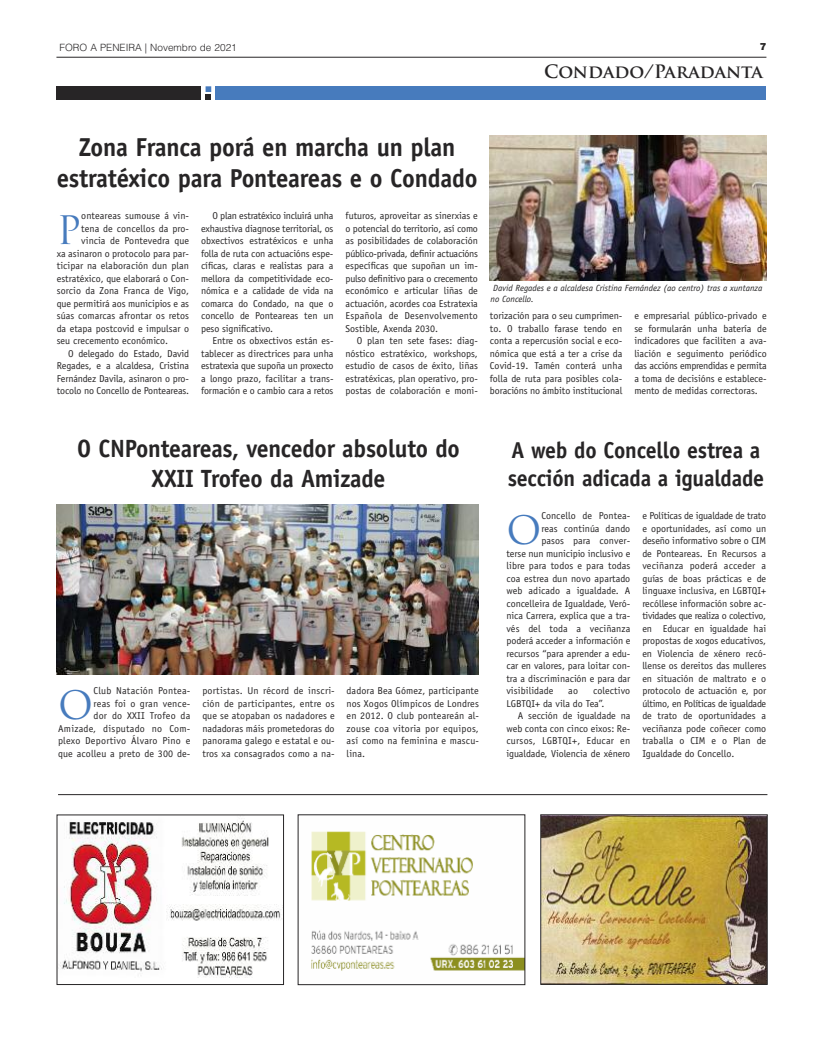
<style>
.page{position:relative;width:823px;height:1049px;background:#fff}
.page>*{position:absolute;margin:0;border:0;box-sizing:border-box;transform-origin:0 0}
.t1{font:38.2px "Trajan Pro";color:#477bbd}
.t2{font:700 26px/31.2px "Officina Sans Std";letter-spacing:-.01em;color:#272526;text-align:center;scale:.95 1}
.t3{font:700 25px/30px "Officina Sans Std";letter-spacing:-.01em;color:#272526;text-align:center;scale:.95 1}
.t4{font:700 23px/27.6px "Officina Sans Std";letter-spacing:-.01em;color:#272526;scale:.95 1}
.t5{font:700 18px "Trajan Pro";color:#272526}
.t6{font:10px/12.5px "Officina Sans Std";color:#272526;text-align:justify}
.t7{font:10px/12.5px "Officina Sans Std";letter-spacing:.025em;color:#272526;text-align:right}
.t8{font:300 10px "Helvetica LT Std";color:#272526}
.t9{font:900 10px "Helvetica Neue LT";color:#272526}
.t10{font:italic 9px/10.8px "Officina Sans Std";color:#272526}
</style>
<div class="page">
<hr style="left:56px;top:57px;width:710px;height:1px;background:#272526">
<div style="left:57px;top:86px;width:144px;height:13px;background:#272526"></div>
<div style="left:215px;top:86px;width:551px;height:13px;background:#477bbd"></div>
<svg style="left:205px;top:86px;width:6px;height:13px"></svg>
<img style="left:489px;top:136px;width:277px;height:145px">
<hr style="left:58px;top:794px;width:709px;height:1px;background:#272526">
<img style="left:542px;top:816px;width:223px;height:166px">
<div style="left:540px;top:814px;width:227px;height:170px;border:1px solid #272526"></div>
<img style="left:57px;top:504px;width:421px;height:170px">
<img style="left:311px;top:831px;width:211px;height:140px">
<img style="left:60px;top:820px;width:221px;height:158px">
<p class="t8" style="left:59px;top:43px;width:179px">FORO A PENEIRA | Novembro de 2021</p>
<p class="t9" style="left:759px;top:41px;width:8px">7</p>
<h3 class="t5" style="left:544px;top:64px;width:220px">Condado/Paradanta</h3>
<h2 class="t2" style="left:57px;top:134px;width:444px">Zona Franca porá en marcha un plan estratéxico para Ponteareas e o Condado</h2>
<h1 class="t1" style="left:57px;top:216px;width:26px">P</h1>
<p class="t6" style="left:81px;top:210px;width:109px">onteareas sumouse á vin-</p>
<p class="t6" style="left:81px;top:223px;width:109px">tena de concellos da pro-</p>
<p class="t6" style="left:81px;top:235px;width:109px">vincia de Pontevedra que</p>
<p class="t6" style="left:57px;top:248px;width:134px">xa asinaron o protocolo para par-</p>
<p class="t6" style="left:57px;top:260px;width:134px">ticipar na elaboración dun plan</p>
<p class="t6" style="left:57px;top:273px;width:134px">estratéxico, que elaborará o Con-</p>
<p class="t6" style="left:57px;top:285px;width:134px">sorcio da Zona Franca de Vigo,</p>
<p class="t6" style="left:57px;top:298px;width:134px">que permitirá aos municipios e as</p>
<p class="t6" style="left:57px;top:310px;width:134px">súas comarcas afrontar os retos</p>
<p class="t6" style="left:57px;top:323px;width:134px">da etapa postcovid e impulsar o</p>
<p class="t6" style="left:57px;top:335px;width:113px">seu crecemento económico.</p>
<p class="t6" style="left:68px;top:348px;width:122px">O delegado do Estado, David</p>
<p class="t6" style="left:57px;top:360px;width:134px">Regades, e a alcaldesa, Cristina</p>
<p class="t6" style="left:57px;top:373px;width:134px">Fernández Davila, asinaron o pro-</p>
<p class="t6" style="left:57px;top:385px;width:134px">tocolo no Concello de Ponteareas.</p>
<p class="t6" style="left:201px;top:210px;width:134px;text-indent:11px">O plan estratéxico incluirá unha exhaustiva diagnose territorial, os obxectivos estratéxicos e unha folla de ruta con actuacións espe&shy;cíficas, claras e realistas para a mellora da competitividade eco&shy;nómica e a calidade de vida na comarca do Condado, na que o concello de Ponteareas ten un peso significativo.</p>
<p class="t6" style="left:201px;top:335px;width:134px;text-indent:11px">Entre os obxectivos están es&shy;tablecer as directrices para unha estratexia que supoña un proxecto a longo prazo, facilitar a trans&shy;formación e o cambio cara a retos</p>
<p class="t6" style="left:345px;top:210px;width:134px">futuros, aproveitar as sinerxias e o potencial do territorio, así como as posibilidades de colaboración público-privada, definir actuacións específicas que supoñan un im&shy;pulso definitivo para o crecemento económico e articular liñas de actuación, acordes coa Estratexia Española de Desenvolvemento Sostible, Axenda 2030.</p>
<p class="t6" style="left:345px;top:335px;width:134px;text-indent:11px">O plan ten sete fases: diag&shy;nóstico estratéxico, workshops, estudio de casos de éxito, liñas estratéxicas, plan operativo, pro&shy;postas de colaboración e moni-</p>
<p class="t10" style="left:490px;top:283px;width:273px">David Regades e a alcaldesa Cristina Fernández (ao centro) tras a xuntanza no Concello.</p>
<p class="t6" style="left:489px;top:310px;width:134px">torización para o seu cumprimen&shy;to. O traballo farase tendo en conta a repercusión social e eco&shy;nómica que está a ter a crise da Covid-19. Tamén conterá unha folla de ruta para posibles cola&shy;boracións no ámbito institucional</p>
<p class="t6" style="left:634px;top:310px;width:134px">e empresarial público-privado e se formularán unha batería de indicadores que faciliten a ava&shy;liación e seguimento periódico das accións emprendidas e permita a toma de decisións e establece&shy;mento de medidas correctoras.</p>
<h3 class="t3" style="left:77px;top:435px;width:404px">O CNPonteareas, vencedor absoluto do<br>XXII Trofeo da Amizade</h3>
<p class="t7" style="left:58px;top:685px;width:134px">Club Natación Pontea-<br>reas foi o gran vence-<br>dor do XXII Trofeo da<br>Amizade, disputado no Com&shy;plexo Deportivo Álvaro Pino e que acolleu a preto de 300 de-</p>
<p class="t6" style="left:202px;top:685px;width:134px">portistas. Un récord de inscri&shy;ción de participantes, entre os que se atopaban os nadadores e nadadoras máis prometedoras do panorama galego e estatal e ou&shy;tros xa consagrados como a na-</p>
<p class="t6" style="left:346px;top:685px;width:134px">dadora Bea Gómez, participante nos Xogos Olímpicos de Londres en 2012. O club ponteareán al&shy;zouse coa vitoria por equipos, así como na feminina e mascu&shy;lina.</p>
<h1 class="t1" style="left:58px;top:691px;width:36px">O</h1>
<h3 class="t4" style="left:507px;top:438px;width:271px">A web do Concello estrea a sección adicada a igualdade</h3>
<h1 class="t1" style="left:506px;top:516px;width:36px">O</h1>
<p class="t6" style="left:541px;top:510px;width:90px">Concello de Pontea-</p>
<p class="t6" style="left:541px;top:523px;width:90px">reas continúa dando</p>
<p class="t6" style="left:541px;top:535px;width:90px">pasos para conver-</p>
<p class="t6" style="left:506px;top:548px;width:125px">terse nun municipio inclusivo e</p>
<p class="t6" style="left:506px;top:560px;width:125px">libre para todos e para todas</p>
<p class="t6" style="left:506px;top:573px;width:125px">coa estrea dun novo apartado</p>
<p class="t6" style="left:506px;top:585px;width:125px">web adicado a igualdade. A</p>
<p class="t6" style="left:506px;top:598px;width:125px">concelleira de Igualdade, Veró-</p>
<p class="t6" style="left:506px;top:610px;width:125px">nica Carrera, explica que a tra-</p>
<p class="t6" style="left:506px;top:623px;width:125px">vés del toda a veciñanza</p>
<p class="t6" style="left:506px;top:635px;width:125px">poderá acceder a información e</p>
<p class="t6" style="left:506px;top:648px;width:125px">recursos “para aprender a edu-</p>
<p class="t6" style="left:506px;top:660px;width:125px">car en valores, para loitar con-</p>
<p class="t6" style="left:506px;top:673px;width:125px">tra a discriminación e para dar</p>
<p class="t6" style="left:506px;top:685px;width:48px">visibilidade</p>
<p class="t6" style="left:568px;top:685px;width:11px">ao</p>
<p class="t6" style="left:506px;top:685px;width:125px;text-indent:86px">colectivo<br>LGBTQI+ da vila do Tea”.</p>
<p class="t6" style="left:506px;top:710px;width:125px;text-indent:11px">A sección de igualdade na web conta con cinco eixos: Re&shy;cursos, LGBTQI+, Educar en igualdade, Violencia de xénero</p>
<p class="t6" style="left:642px;top:510px;width:125px">e Políticas de igualdade de trato e oportunidades, así como un deseño informativo sobre o CIM de Ponteareas. En Recursos a veciñanza poderá acceder a guías de boas prácticas e de linguaxe inclusiva, en LGBTQI+ recóllese información sobre ac&shy;tividades que realiza o colectivo, en Educar en igualdade hai propostas de xogos educativos, en Violencia de xénero recó&shy;llense os dereitos das mulleres en situación de maltrato e o protocolo de actuación e, por último, en Políticas de igualdade de trato de oportunidades a veciñanza pode coñecer como traballa o CIM e o Plan de Igualdade do Concello.</p>
</div>
